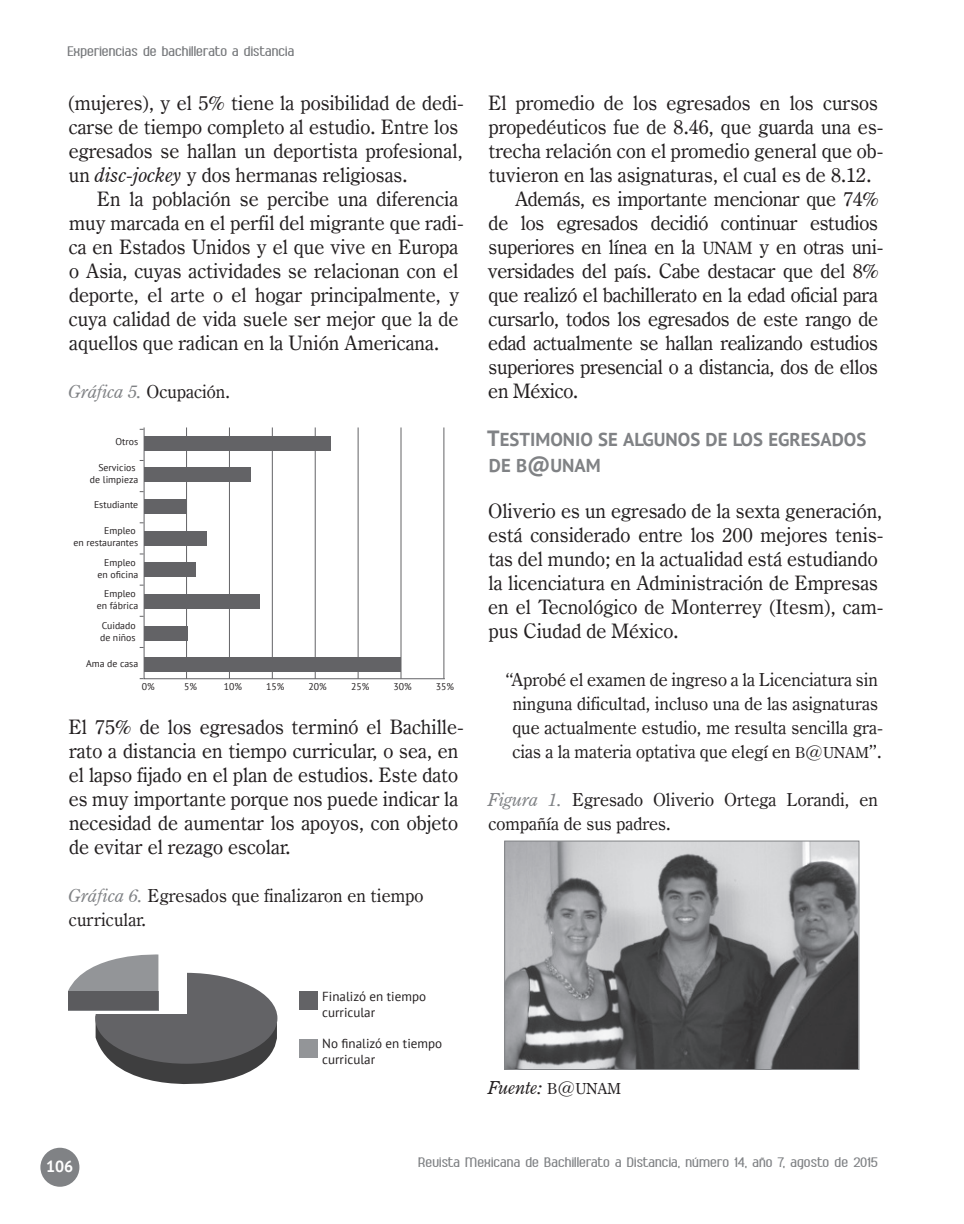
<style>
.page{position:relative;width:964px;height:1224px;background:#fff}
.page>*{position:absolute;margin:0;border:0;box-sizing:border-box;transform-origin:0 0}
.t1{font:20px/24px "Century Oldstyle BT";color:#231f20}
.t2{font:18.8px/26px "PT Sans Bold SC850";color:#808285}
.t3{font:18px/24px "Century Oldstyle BT";color:#231f20}
.t4{font:italic 18px "Century Oldstyle BT";color:#231f20}
.t5{font:700 16px "Ambrosia";color:#808285}
.t6{font:700 16px "Ambrosia";color:#76787b}
.t7{font:700 16px "PT Sans";color:#fff}
.t8{font:13px/15.6px "PT Sans";color:#231f20}
.t9{font:9.8px/11.8px "PT Sans";color:#231f20;text-align:center}
.s1{font-style:italic}
.s2{font-style:italic;color:#808285}
.s3{font-family:"Century Oldstyle BT Roman SC850";font-size:17px}
.s4{font-size:22px}
.s5{font-family:"Century Oldstyle BT Roman SC850";font-size:15.4px}
.s6{font-family:"Century Oldstyle BT Roman SC850";font-style:normal;font-size:15.4px}
.s7{font-style:normal}
</style>
<div class="page">
<div style="left:40px;top:1148px;width:39px;height:39px;background:#808285;border-radius:50%"></div>
<svg style="left:143px;top:427px;width:302px;height:253px"></svg>
<svg style="left:96px;top:1023px;width:181px;height:61px"></svg>
<div style="left:95px;top:973px;width:182px;height:91px;background:#636366;border-radius:50%"></div>
<div style="left:95px;top:968px;width:92px;height:45px;background:#fff"></div>
<svg style="left:68px;top:954px;width:90px;height:56px"></svg>
<div style="left:299px;top:991px;width:19px;height:19px;background:#636366"></div>
<div style="left:299px;top:1039px;width:19px;height:19px;background:#939598"></div>
<img style="left:506px;top:843px;width:351px;height:225px">
<div style="left:504px;top:841px;width:355px;height:229px;border:1px solid #808285"></div>
<p class="t6" style="left:68px;top:44px;width:228px">Experiencias de bachillerato a distancia</p>
<p class="t1" style="left:68px;top:91px;width:397px">(mujeres), y el 5% tiene la posibilidad de dedi&shy;carse de tiempo completo al estudio. Entre los egresados se hallan un deportista profesional, un <span class="s1">disc-jockey</span> y dos hermanas religiosas.</p>
<p class="t1" style="left:69px;top:187px;width:396px;text-indent:28px">En la población se percibe una diferencia muy marcada en el perfil del migrante que radi&shy;ca en Estados Unidos y el que vive en Europa o Asia, cuyas actividades se relacionan con el deporte, el arte o el hogar principalmente, y cuya calidad de vida suele ser mejor que la de aquellos que radican en la Unión Americana.</p>
<p class="t3" style="left:68px;top:379px;width:163px"><span class="s2">Gráfica 5.</span> Ocupación.</p>
<p class="t9" style="left:116px;top:436px;width:24px">Otros</p>
<p class="t9" style="left:90px;top:461px;width:50px">Servicios de limpieza</p>
<p class="t9" style="left:94px;top:499px;width:46px">Estudiante</p>
<p class="t9" style="left:74px;top:525px;width:66px;text-align:right">Empleo<br>en restaurantes</p>
<p class="t9" style="left:98px;top:556px;width:42px">Empleo en oficina</p>
<p class="t9" style="left:97px;top:588px;width:43px">Empleo en fábrica</p>
<p class="t9" style="left:100px;top:620px;width:37px;text-align:left">Cuidado de niños</p>
<p class="t9" style="left:86px;top:657px;width:54px">Ama de casa</p>
<p class="t9" style="left:142px;top:681px;width:14px">0%</p>
<p class="t9" style="left:184px;top:681px;width:14px">5%</p>
<p class="t9" style="left:224px;top:681px;width:20px">10%</p>
<p class="t9" style="left:266px;top:681px;width:20px">15%</p>
<p class="t9" style="left:309px;top:681px;width:20px">20%</p>
<p class="t9" style="left:351px;top:681px;width:20px">25%</p>
<p class="t9" style="left:393px;top:681px;width:20px">30%</p>
<p class="t9" style="left:436px;top:681px;width:20px">35%</p>
<p class="t1" style="left:68px;top:715px;width:397px">El 75% de los egresados terminó el Bachille&shy;rato a distancia en tiempo curricular, o sea, en el lapso fijado en el plan de estudios. Este dato es muy importante porque nos puede indicar la necesidad de aumentar los apoyos, con objeto de evitar el rezago escolar.</p>
<p class="t3" style="left:68px;top:883px;width:356px"><span class="s2">Gráfica 6.</span> Egresados que finalizaron en tiempo curricular.</p>
<p class="t1" style="left:488px;top:91px;width:391px">El promedio de los egresados en los cursos</p>
<p class="t1" style="left:489px;top:115px;width:396px">propedéuticos fue de 8.46, que guarda una es-</p>
<p class="t1" style="left:489px;top:139px;width:396px">trecha relación con el promedio general que ob-</p>
<p class="t1" style="left:489px;top:163px;width:384px">tuvieron en las asignaturas, el cual es de 8.12.</p>
<p class="t1" style="left:515px;top:187px;width:366px">Además, es importante mencionar que 74%</p>
<p class="t1" style="left:489px;top:211px;width:391px">de los egresados decidió continuar estudios</p>
<p class="t1" style="left:488px;top:235px;width:396px">superiores en línea en la <span class="s3">UNAM</span> y en otras uni-</p>
<p class="t1" style="left:488px;top:259px;width:393px">versidades del país. Cabe destacar que del 8%</p>
<p class="t1" style="left:488px;top:283px;width:391px">que realizó el bachillerato en la edad oficial para</p>
<p class="t1" style="left:488px;top:307px;width:391px">cursarlo, todos los egresados de este rango de</p>
<p class="t1" style="left:488px;top:331px;width:391px">edad actualmente se hallan realizando estudios</p>
<p class="t1" style="left:488px;top:355px;width:391px">superiores presencial o a distancia, dos de ellos</p>
<p class="t1" style="left:488px;top:379px;width:91px">en México.</p>
<p class="t2" style="left:487px;top:426px;width:380px"><span class="s4">T</span>ESTIMONIO SE ALGUNOS DE LOS EGRESADOS<br>DE B<span class="s4">@</span>UNAM</p>
<p class="t1" style="left:488px;top:499px;width:397px">Oliverio es un egresado de la sexta generación, está considerado entre los 200 mejores tenis&shy;tas del mundo; en la actualidad está estudiando la licenciatura en Administración de Empresas en el Tecnológico de Monterrey (Itesm), cam&shy;pus Ciudad de México.</p>
<p class="t3" style="left:505px;top:667px;width:379px;text-align:center">“Aprobé el examen de ingreso a la Licenciatura sin ninguna dificultad, incluso una de las asignaturas que actualmente estudio, me resulta sencilla gra&shy;cias a la materia optativa que elegí en <span class="s5">B</span>@<span class="s5">UNAM</span>”.</p>
<p class="t3" style="left:488px;top:787px;width:391px"><span class="s2">Figura 1.</span> Egresado Oliverio Ortega Lorandi, en compañía de sus padres.</p>
<p class="t8" style="left:322px;top:989px;width:105px">Finalizó en tiempo curricular</p>
<p class="t8" style="left:322px;top:1036px;width:121px">No finalizó en tiempo curricular</p>
<p class="t4" style="left:488px;top:1077px;width:134px">Fuente: <span class="s6">B</span><span class="s7">@</span><span class="s6">UNAM</span></p>
<p class="t7" style="left:46px;top:1155px;width:29px">106</p>
<p class="t5" style="left:419px;top:1155px;width:461px">Revista Mexicana de Bachillerato a Distancia, número 14, año 7, agosto de 2015</p>
</div>
